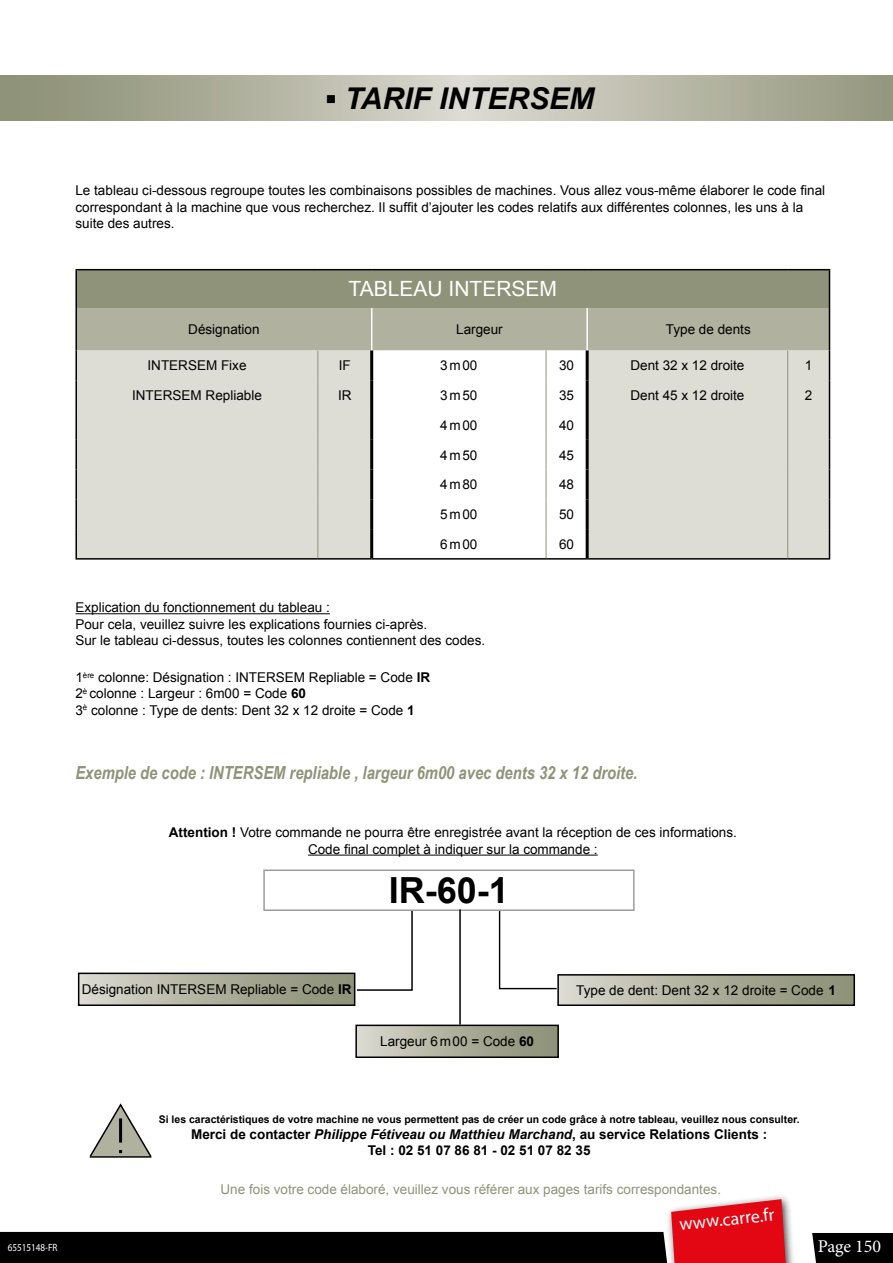
<style>
.page{position:relative;width:893px;height:1263px;background:#fff}
.page>*{position:absolute;margin:0;border:0;box-sizing:border-box;transform-origin:0 0}
.t1{font:700 36px "Arial";color:#000}
.t2{font:italic 700 30px "Arial";color:#000}
.t3{font:21px "Arial";color:#fff}
.t4{font:italic 700 18px "Arial Narrow";color:#8f9379}
.t5{font:18px "Myriad Pro";color:#fff}
.t6{font:18px "Minion Pro";letter-spacing:-.005em;color:#fff}
.t7{font:13.5px/16.2px "Arial";color:#000}
.t8{font:700 13.5px/16.2px "Arial";color:#000;text-align:center}
.t9{font:13.5px "Arial";color:#8f9379}
.t10{font:700 10.5px "Arial";color:#000}
.t11{font:10.5px "Myriad Pro";color:#fff;scale:.87 1}
.s1{font-weight:700}
.s2{font-style:italic}
</style>
<div class="page">
<div style="left:812px;top:1233px;width:81px;height:30px;background:#000"></div>
<svg style="left:0;top:76px;width:893px;height:44px;background:#b4b4a3"></svg>
<hr style="left:75px;top:613px;width:255px;height:1px;background:#000">
<hr style="left:308px;top:854px;width:290px;height:1px;background:#000">
<div style="left:76px;top:270px;width:753px;height:38px;background:#8f9379"></div>
<hr style="left:75px;top:269px;width:243px;height:1px;background:#000">
<hr style="left:75px;top:270px;width:2px;height:38px;background:#000">
<hr style="left:318px;top:269px;width:54px;height:1px;background:#000">
<hr style="left:372px;top:269px;width:174px;height:1px;background:#000">
<hr style="left:546px;top:269px;width:41px;height:1px;background:#000">
<hr style="left:587px;top:269px;width:201px;height:1px;background:#000">
<hr style="left:788px;top:269px;width:42px;height:1px;background:#000">
<hr style="left:75px;top:308px;width:2px;height:42px;background:#000">
<hr style="left:75px;top:350px;width:2px;height:30px;background:#000">
<hr style="left:75px;top:380px;width:2px;height:30px;background:#000">
<hr style="left:75px;top:410px;width:2px;height:30px;background:#000">
<hr style="left:75px;top:440px;width:2px;height:29px;background:#000">
<hr style="left:75px;top:469px;width:2px;height:30px;background:#000">
<hr style="left:75px;top:499px;width:2px;height:30px;background:#000">
<hr style="left:75px;top:529px;width:2px;height:29px;background:#000">
<hr style="left:75px;top:558px;width:243px;height:2px;background:#000">
<hr style="left:318px;top:558px;width:54px;height:2px;background:#000">
<hr style="left:372px;top:558px;width:174px;height:2px;background:#000">
<hr style="left:546px;top:558px;width:41px;height:2px;background:#000">
<hr style="left:587px;top:558px;width:201px;height:2px;background:#000">
<hr style="left:788px;top:558px;width:42px;height:2px;background:#000">
<hr style="left:829px;top:270px;width:1px;height:38px;background:#000">
<svg style="left:76px;top:308px;width:754px;height:251px"></svg>
<hr style="left:370px;top:350px;width:3px;height:30px;background:#000">
<hr style="left:370px;top:380px;width:3px;height:30px;background:#000">
<hr style="left:370px;top:410px;width:3px;height:30px;background:#000">
<hr style="left:370px;top:440px;width:3px;height:29px;background:#000">
<hr style="left:370px;top:469px;width:3px;height:30px;background:#000">
<hr style="left:370px;top:499px;width:3px;height:30px;background:#000">
<hr style="left:370px;top:529px;width:3px;height:29px;background:#000">
<hr style="left:586px;top:350px;width:3px;height:30px;background:#000">
<hr style="left:586px;top:380px;width:3px;height:30px;background:#000">
<hr style="left:586px;top:410px;width:3px;height:30px;background:#000">
<hr style="left:586px;top:440px;width:3px;height:29px;background:#000">
<hr style="left:586px;top:469px;width:3px;height:30px;background:#000">
<hr style="left:586px;top:499px;width:3px;height:30px;background:#000">
<hr style="left:586px;top:529px;width:3px;height:29px;background:#000">
<svg style="left:89px;top:1103px;width:63px;height:55px"></svg>
<div style="left:263px;top:869px;width:371px;height:42px;border:2px solid #9d9d9c"></div>
<div style="left:558px;top:975px;width:296px;height:30px;background:linear-gradient(to right,#d9d7ce,#888c70)"></div>
<div style="left:557px;top:974px;width:298px;height:32px;border:2px solid #000"></div>
<div style="left:79px;top:973px;width:276px;height:32px;background:linear-gradient(to right,#d9d7cd,#888c70)"></div>
<div style="left:78px;top:972px;width:277px;height:34px;border:2px solid #000"></div>
<svg style="left:355px;top:909px;width:59px;height:82px"></svg>
<svg style="left:498px;top:909px;width:60px;height:81px"></svg>
<div style="left:356px;top:1025px;width:202px;height:32px;background:linear-gradient(to right,#d9d7ce,#888c71)"></div>
<div style="left:355px;top:1024px;width:204px;height:34px;border:2px solid #000"></div>
<hr style="left:459px;top:909px;width:2px;height:115px;background:#000">
<div style="left:666px;top:1193px;width:132px;height:70px;background:#000;opacity:.75"></div>
<svg style="left:0;top:1199px;width:786px;height:64px"></svg>
<h2 class="t2" style="left:326px;top:78px;width:270px">▪ TARIF INTERSEM</h2>
<p class="t7" style="left:75px;top:183px;width:751px">Le tableau ci-dessous regroupe toutes les combinaisons possibles de machines. Vous allez vous-même élaborer le code final correspondant à la machine que vous recherchez. Il suffit d’ajouter les codes relatifs aux différentes colonnes, les uns à la suite des autres.</p>
<h3 class="t3" style="left:349px;top:275px;width:210px">TABLEAU INTERSEM</h3>
<p class="t7" style="left:188px;top:321px;width:73px">Désignation</p>
<p class="t7" style="left:456px;top:321px;width:48px">Largeur</p>
<p class="t7" style="left:666px;top:321px;width:86px">Type de dents</p>
<p class="t7" style="left:148px;top:358px;width:101px">INTERSEM Fixe</p>
<p class="t7" style="left:339px;top:358px;width:14px">IF</p>
<p class="t7" style="left:440px;top:358px;width:39px">3m00</p>
<p class="t7" style="left:559px;top:358px;width:17px">30</p>
<p class="t7" style="left:630px;top:358px;width:116px">Dent 32 x 12 droite</p>
<p class="t7" style="left:805px;top:358px;width:9px">1</p>
<p class="t7" style="left:132px;top:387px;width:131px">INTERSEM Repliable</p>
<p class="t7" style="left:338px;top:387px;width:15px">IR</p>
<p class="t7" style="left:440px;top:387px;width:39px">3m50</p>
<p class="t7" style="left:559px;top:387px;width:17px">35</p>
<p class="t7" style="left:630px;top:387px;width:116px">Dent 45 x 12 droite</p>
<p class="t7" style="left:805px;top:387px;width:9px">2</p>
<p class="t7" style="left:440px;top:417px;width:39px">4m00</p>
<p class="t7" style="left:559px;top:417px;width:17px">40</p>
<p class="t7" style="left:440px;top:447px;width:39px">4m50</p>
<p class="t7" style="left:559px;top:447px;width:17px">45</p>
<p class="t7" style="left:440px;top:477px;width:39px">4m80</p>
<p class="t7" style="left:559px;top:477px;width:17px">48</p>
<p class="t7" style="left:440px;top:506px;width:39px">5m00</p>
<p class="t7" style="left:559px;top:506px;width:17px">50</p>
<p class="t7" style="left:440px;top:536px;width:39px">6m00</p>
<p class="t7" style="left:559px;top:536px;width:17px">60</p>
<p class="t7" style="left:75px;top:600px;width:411px">Explication du fonctionnement du tableau :<br>Pour cela, veuillez suivre les explications fournies ci-après.<br>Sur le tableau ci-dessus, toutes les colonnes contiennent des codes.</p>
<p class="t7" style="left:75px;top:669px;width:356px">1<sup>ère</sup> colonne: Désignation : INTERSEM Repliable = Code <span class="s1">IR<br></span>2<sup>è</sup> colonne : Largeur : 6m00 = Code <span class="s1">60<br></span>3<sup>è</sup> colonne : Type de dents: Dent 32 x 12 droite = Code <span class="s1">1</span></p>
<h3 class="t4" style="left:75px;top:759px;width:563px">Exemple de code : INTERSEM repliable , largeur 6m00 avec dents 32 x 12 droite.</h3>
<p class="t7" style="left:169px;top:825px;width:569px;text-align:center"><span class="s1">Attention !</span> Votre commande ne pourra être enregistrée avant la réception de ces informations.<br>Code final complet à indiquer sur la commande :</p>
<h1 class="t1" style="left:389px;top:867px;width:122px">IR-60-1</h1>
<p class="t7" style="left:82px;top:981px;width:271px">Désignation INTERSEM Repliable = Code <span class="s1">IR</span></p>
<p class="t7" style="left:576px;top:983px;width:261px">Type de dent: Dent 32 x 12 droite = Code <span class="s1">1</span></p>
<p class="t7" style="left:380px;top:1033px;width:155px">Largeur 6m00 = Code <span class="s1">60</span></p>
<p class="t11" style="left:8px;top:1241px;width:59px">65515148-FR</p>
<p class="t10" style="left:159px;top:1112px;width:642px">Si les caractéristiques de votre machine ne vous permettent pas de créer un code grâce à notre tableau, veuillez nous consulter.</p>
<p class="t8" style="left:191px;top:1127px;width:578px">Merci de contacter <span class="s2">Philippe Fétiveau ou Matthieu Marchand</span>, au service Relations Clients :<br>Tel : 02 51 07 86 81 - 02 51 07 82 35</p>
<p class="t9" style="left:221px;top:1180px;width:502px">Une fois votre code élaboré, veuillez vous référer aux pages tarifs correspondantes.</p>
<h3 class="t5" style="left:678px;top:1213px;width:97px;rotate:-6deg">www.carre.fr</h3>
<h3 class="t6" style="left:818px;top:1234px;width:65px">Page 150</h3>
</div>
